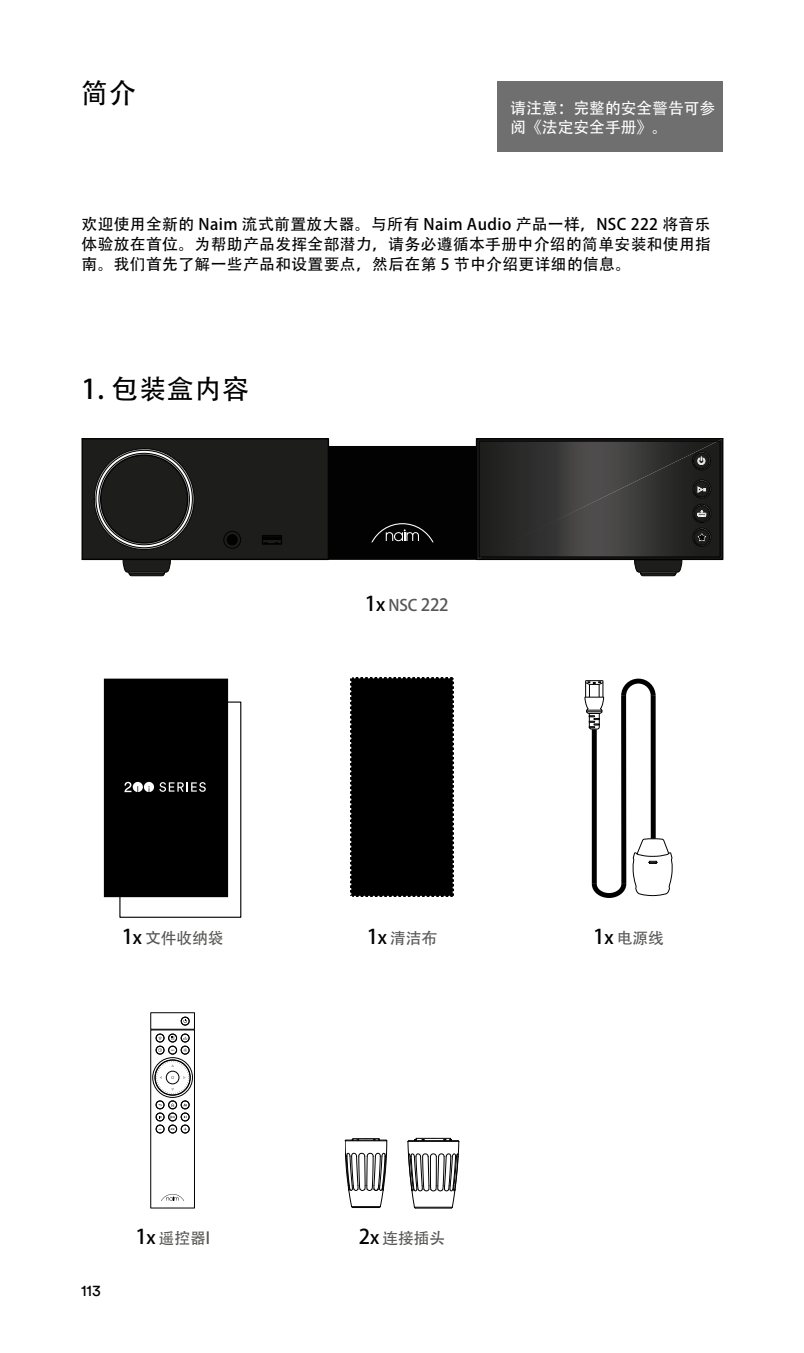
<style>
.page{position:relative;width:804px;height:1353px;background:#fff}
.page>*{position:absolute;margin:0;border:0;box-sizing:border-box;transform-origin:0 0}
.t1{font:27px "Adobe Heiti Std";letter-spacing:.025em;color:#000}
.t2{font:15.75px/20.2px "Adobe Heiti Std";letter-spacing:.025em;color:#000;text-align:justify}
.t3{font:15.75px "Adobe Heiti Std";letter-spacing:-.01em;color:#575756}
.t4{font:15.75px/18.9px "Adobe Heiti Std";color:#fff}
.t5{font:15.75px "Circular Pro";color:#000}
.s1{font-size:20.25px;color:#000}
.s2{font-size:18px;color:#000}
.s3{font-size:16.88px}
</style>
<div class="page">
<div style="left:497px;top:81px;width:226px;height:70px;background:#706f6f"></div>
<div style="left:119px;top:701px;width:122px;height:216px;border:1px solid #000"></div>
<div style="left:104px;top:678px;width:124px;height:219px;background:#000"></div>
<div style="left:350px;top:677px;width:104px;height:220px;background:#000"></div>
<svg style="left:124px;top:781px;width:82px;height:11px"></svg>
<hr style="left:592px;top:729px;width:4px;height:154px;background:#000">
<div style="left:621px;top:695px;width:5px;height:188px;background:#000"></div>
<div style="left:650px;top:695px;width:5px;height:143px;background:#000"></div>
<svg style="left:591px;top:837px;width:81px;height:60px"></svg>
<svg style="left:621px;top:678px;width:35px;height:22px"></svg>
<svg style="left:584px;top:680px;width:20px;height:49px"></svg>
<div style="left:328px;top:446px;width:148px;height:113px;background:#020203"></div>
<svg style="left:371px;top:523px;width:62px;height:20px"></svg>
<svg style="left:475px;top:438px;width:248px;height:138px;background:#434242"></svg>
<svg style="left:81px;top:438px;width:249px;height:138px;background:#363635"></svg>
<div style="left:150px;top:1012px;width:45px;height:17px;border:1px solid #000"></div>
<div style="left:150px;top:1029px;width:45px;height:178px;border:1px solid #000"></div>
<div style="left:181px;top:1016px;width:8px;height:9px;border:1px solid #000;border-radius:50%"></div>
<div style="left:181px;top:1017px;width:8px;height:7px;border:1px solid #000;border-radius:50%"></div>
<div style="left:156px;top:1033px;width:8px;height:8px;border:1px solid #000;border-radius:50%"></div>
<div style="left:156px;top:1045px;width:8px;height:9px;border:1px solid #000;border-radius:50%"></div>
<div style="left:156px;top:1046px;width:8px;height:7px;border:1px solid #000;border-radius:50%"></div>
<div style="left:156px;top:1100px;width:8px;height:8px;border:1px solid #000;border-radius:50%"></div>
<div style="left:168px;top:1100px;width:9px;height:8px;border:1px solid #000;border-radius:50%"></div>
<div style="left:169px;top:1100px;width:7px;height:8px;border:1px solid #000;border-radius:50%"></div>
<div style="left:181px;top:1100px;width:8px;height:8px;border:1px solid #000;border-radius:50%"></div>
<div style="left:181px;top:1112px;width:8px;height:8px;border:1px solid #000;border-radius:50%"></div>
<div style="left:168px;top:1112px;width:9px;height:8px;border:1px solid #000;border-radius:50%"></div>
<div style="left:169px;top:1112px;width:7px;height:8px;border:1px solid #000;border-radius:50%"></div>
<div style="left:156px;top:1112px;width:8px;height:8px;border:1px solid #000;border-radius:50%"></div>
<div style="left:156px;top:1124px;width:8px;height:8px;border:1px solid #000;border-radius:50%"></div>
<div style="left:168px;top:1124px;width:9px;height:8px;border:1px solid #000;border-radius:50%"></div>
<div style="left:169px;top:1124px;width:8px;height:8px;border:1px solid #000;border-radius:50%"></div>
<div style="left:181px;top:1124px;width:8px;height:8px;border:1px solid #000;border-radius:50%"></div>
<div style="left:168px;top:1045px;width:9px;height:9px;border:1px solid #000;border-radius:50%"></div>
<div style="left:169px;top:1046px;width:7px;height:7px;border:1px solid #000;border-radius:50%"></div>
<div style="left:181px;top:1045px;width:8px;height:9px;border:1px solid #000;border-radius:50%"></div>
<div style="left:181px;top:1046px;width:8px;height:7px;border:1px solid #000;border-radius:50%"></div>
<div style="left:168px;top:1033px;width:9px;height:8px;border:1px solid #000;border-radius:50%"></div>
<div style="left:169px;top:1033px;width:7px;height:8px;border:1px solid #000;border-radius:50%"></div>
<div style="left:181px;top:1033px;width:8px;height:8px;border:1px solid #000;border-radius:50%"></div>
<div style="left:153px;top:1057px;width:39px;height:40px;border:1px solid #000;border-radius:50%"></div>
<div style="left:155px;top:1059px;width:35px;height:35px;border:1px solid #000;border-radius:50%"></div>
<div style="left:155px;top:1059px;width:35px;height:36px;border:1px solid #000;border-radius:50%"></div>
<svg style="left:161px;top:1194px;width:23px;height:6px"></svg>
<svg style="left:156px;top:1061px;width:33px;height:32px"></svg>
<svg style="left:183px;top:1048px;width:4px;height:4px"></svg>
<svg style="left:407px;top:1137px;width:52px;height:71px"></svg>
<hr style="left:408px;top:1140px;width:50px;height:1px;background:#000">
<hr style="left:415px;top:1207px;width:36px;height:1px;background:#000">
<svg style="left:345px;top:1138px;width:42px;height:69px"></svg>
<h1 class="t1" style="left:81px;top:77px;width:56px">简介</h1>
<p class="t4" style="left:510px;top:99px;width:206px">请注意：完整的安全警告可参阅《法定安全手册》。</p>
<p class="t2" style="left:81px;top:214px;width:631px">欢迎使用全新的 Naim 流式前置放大器。与所有 Naim Audio 产品一样，NSC 222 将音乐体验放在首位。为帮助产品发挥全部潜力，请务必遵循本手册中介绍的简单安装和使用指南。我们首先了解一些产品和设置要点，然后在第 5 节中介绍更详细的信息。</p>
<h1 class="t1" style="left:81px;top:372px;width:169px">1. 包装盒内容</h1>
<p class="t3" style="left:365px;top:595px;width:85px"><span class="s1">1</span><span class="s2">x</span> NSC <span class="s3">222</span></p>
<p class="t3" style="left:122px;top:928px;width:103px"><span class="s1">1</span><span class="s2">x</span> 文件收纳袋</p>
<p class="t3" style="left:367px;top:928px;width:72px"><span class="s1">1</span><span class="s2">x</span> 清洁布</p>
<p class="t3" style="left:593px;top:928px;width:72px"><span class="s1">1</span><span class="s2">x</span> 电源线</p>
<p class="t5" style="left:81px;top:1279px;width:21px">113</p>
<p class="t3" style="left:135px;top:1228px;width:76px"><span class="s1">1</span><span class="s2">x</span> 遥控器l</p>
<p class="t3" style="left:359px;top:1228px;width:88px"><span class="s1">2</span><span class="s2">x</span> 连接插头</p>
</div>
